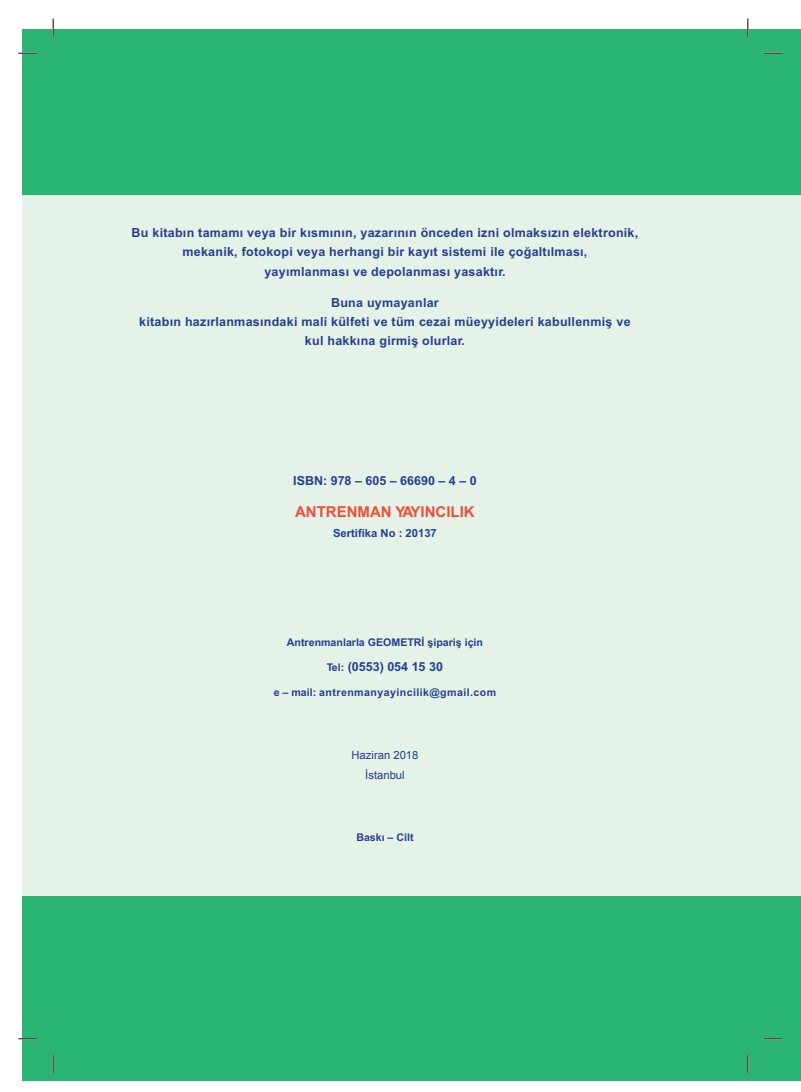
<style>
.page{position:relative;width:801px;height:1092px;background:#fff}
.page>*{position:absolute;margin:0;border:0;box-sizing:border-box;transform-origin:0 0}
.t1{font:700 15px "Arial";color:#ef4d35}
.t2{font:700 12.5px/18.8px "Arial";letter-spacing:.02em;color:#253f8e;text-align:center}
.t3{font:700 12.5px "Arial";color:#253f8e}
.t4{font:11.25px/20px "Arial";color:#253f8e;text-align:center}
.t5{font:700 11.25px "Arial";color:#253f8e}
.t6{font:700 10.62px "Arial";color:#253f8e}
.t7{font:700 10.62px "Arial";letter-spacing:.04em;color:#253f8e}
.s1{font-size:10.62px}
</style>
<div class="page">
<div style="left:748px;top:391px;width:53px;height:262px;background:#e4f2e7"></div>
<div style="left:22px;top:188px;width:726px;height:721px;background:#e4f2e7"></div>
<div style="left:748px;top:191px;width:53px;height:207px;background:#e4f2e7"></div>
<div style="left:22px;top:29px;width:726px;height:166px;background:#2bb572"></div>
<div style="left:22px;top:896px;width:726px;height:185px;background:#2bb572"></div>
<div style="left:748px;top:29px;width:53px;height:166px;background:#2bb572"></div>
<div style="left:748px;top:583px;width:53px;height:331px;background:#e4f2e7"></div>
<div style="left:748px;top:896px;width:53px;height:185px;background:#2bb572"></div>
<svg style="left:18px;top:52px;width:19px;height:2px"></svg>
<svg style="left:764px;top:52px;width:18px;height:2px"></svg>
<svg style="left:18px;top:1038px;width:19px;height:1px"></svg>
<svg style="left:764px;top:1038px;width:18px;height:1px"></svg>
<svg style="left:52px;top:18px;width:2px;height:19px"></svg>
<svg style="left:52px;top:1054px;width:2px;height:19px"></svg>
<svg style="left:747px;top:18px;width:1px;height:19px"></svg>
<svg style="left:747px;top:1054px;width:1px;height:19px"></svg>
<p class="t2" style="left:132px;top:223px;width:508px">Bu kitabın tamamı veya bir kısmının, yazarının önceden izni olmaksızın elektronik, mekanik, fotokopi veya herhangi bir kayıt sistemi ile çoğaltılması,</p>
<p class="t2" style="left:264px;top:262px;width:243px">yayımlanması ve depolanması yasaktır.</p>
<p class="t2" style="left:139px;top:293px;width:493px">Buna uymayanlar<br>kitabın hazırlanmasındaki mali külfeti ve tüm cezai müeyyideleri kabullenmiş ve kul hakkına girmiş olurlar.</p>
<p class="t3" style="left:293px;top:472px;width:185px">ISBN: 978 – 605 – 66690 – 4 – 0</p>
<p class="t1" style="left:295px;top:500px;width:181px">ANTRENMAN YAYINCILIK</p>
<p class="t5" style="left:333px;top:524px;width:105px">Sertifika No : 20137</p>
<p class="t6" style="left:287px;top:634px;width:198px">Antrenmanlarla GEOMETRİ şipariş için</p>
<p class="t3" style="left:327px;top:657px;width:117px"><span class="s1">Tel:</span> (0553) 054 15 30</p>
<p class="t7" style="left:274px;top:684px;width:224px">e – mail: antrenmanyayincilik@gmail.com</p>
<p class="t4" style="left:351px;top:744px;width:68px">Haziran 2018<br>İstanbul</p>
<p class="t6" style="left:356px;top:829px;width:59px">Baskı – Cilt</p>
</div>
